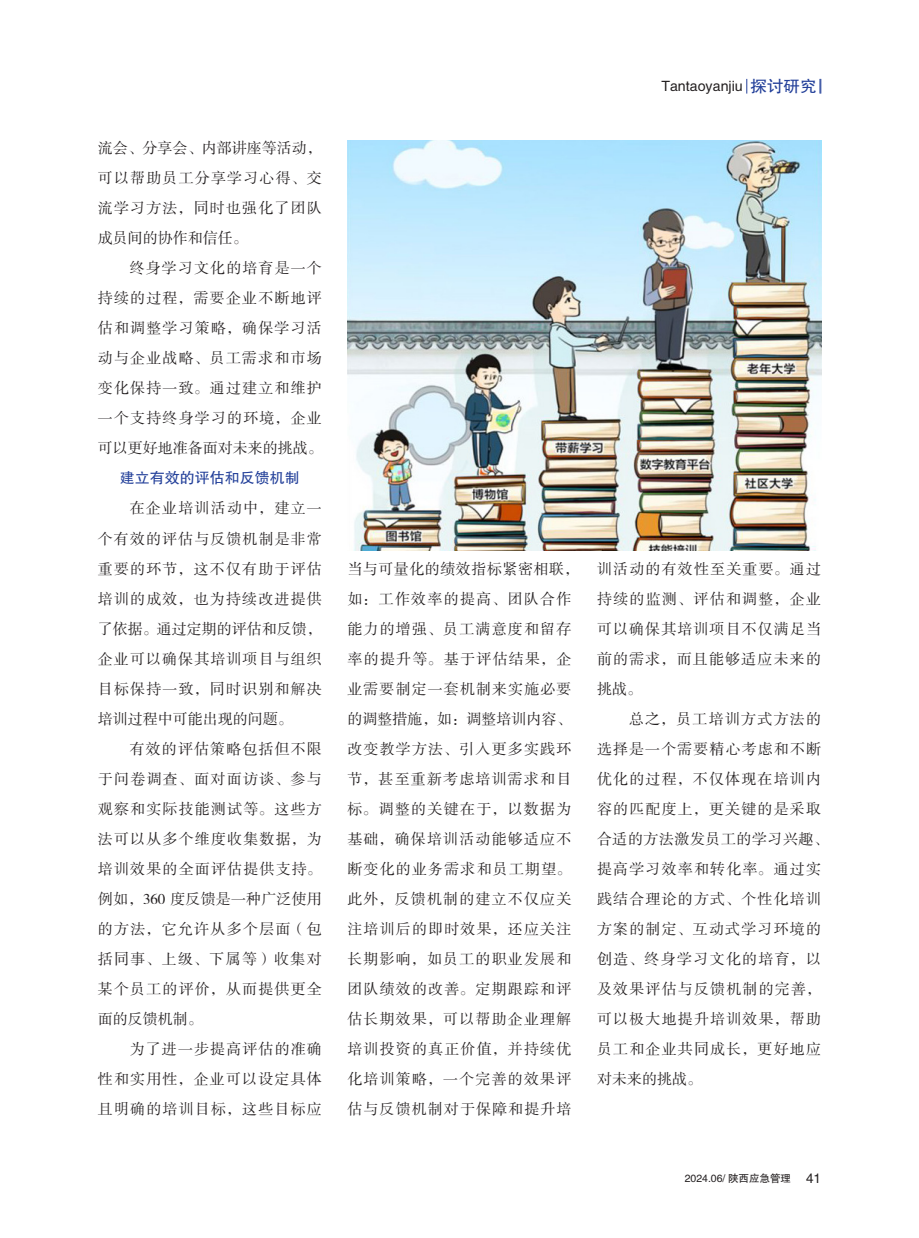
<style>
.page{position:relative;width:919px;height:1238px;background:#fff}
.page>*{position:absolute;margin:0;border:0;box-sizing:border-box;transform-origin:0 0}
.正文{font:15px/30px "FZSSK GBK1 0";letter-spacing:.075em;color:#231f20;text-align:justify}
.蓝色内文居中{font:15px "FZHTK GBK1 0";color:#223f99}
.t1{font:14.25px "FZHTK GBK1 0";color:#231f20}
.t2{font:10.5px "FZHTK GBK1 0";color:#231f20}
.s1{font-size:16.5px;color:#223f99}
.s2{font-size:13.5px}
</style>
<div class="page">
<svg style="left:746px;top:79px;width:1px;height:15px"></svg>
<svg style="left:819px;top:79px;width:2px;height:15px"></svg>
<img style="left:347px;top:140px;width:474px;height:410px">
<p class="正文" style="left:98px;top:134px;width:225px">流会、分享会、内部讲座等活动，可以帮助员工分享学习心得、交流学习方法，同时也强化了团队成员间的协作和信任。</p>
<p class="正文" style="left:98px;top:254px;width:227px;text-indent:32px">终身学习文化的培育是一个持续的过程，需要企业不断地评估和调整学习策略，确保学习活动与企业战略、员工需求和市场变化保持一致。通过建立和维护一个支持终身学习的环境，企业可以更好地准备面对未来的挑战。</p>
<p class="蓝色内文居中" style="left:120px;top:470px;width:181px">建立有效的评估和反馈机制</p>
<p class="正文" style="left:98px;top:494px;width:225px;text-indent:32px">在企业培训活动中，建立一个有效的评估与反馈机制是非常重要的环节，这不仅有助于评估培训的成效，也为持续改进提供了依据。通过定期的评估和反馈，企业可以确保其培训项目与组织目标保持一致，同时识别和解决培训过程中可能出现的问题。</p>
<p class="正文" style="left:98px;top:734px;width:225px;text-indent:32px">有效的评估策略包括但不限于问卷调查、面对面访谈、参与观察和实际技能测试等。这些方法可以从多个维度收集数据，为培训效果的全面评估提供支持。例如，360 度反馈是一种广泛使用的方法，它允许从多个层面（包括同事、上级、下属等）收集对某个员工的评价，从而提供更全面的反馈机制。</p>
<p class="正文" style="left:98px;top:1034px;width:225px;text-indent:32px">为了进一步提高评估的准确性和实用性，企业可以设定具体且明确的培训目标，这些目标应</p>
<p class="t1" style="left:661px;top:79px;width:157px">Tantaoyanjiu <span class="s1">探讨研究</span></p>
<p class="正文" style="left:347px;top:554px;width:233px;text-align:left">当与可量化的绩效指标紧密相联，如：工作效率的提高、团队合作能力的增强、员工满意度和留存率的提升等。基于评估结果，企业需要制定一套机制来实施必要的调整措施，如：调整培训内容、改变教学方法、引入更多实践环节，甚至重新考虑培训需求和目标。调整的关键在于，以数据为基础，确保培训活动能够适应不断变化的业务需求和员工期望。此外，反馈机制的建立不仅应关注培训后的即时效果，还应关注长期影响，如员工的职业发展和团队绩效的改善。定期跟踪和评估长期效果，可以帮助企业理解培训投资的真正价值，并持续优化培训策略，一个完善的效果评估与反馈机制对于保障和提升培</p>
<p class="正文" style="left:597px;top:554px;width:225px">训活动的有效性至关重要。通过持续的监测、评估和调整，企业可以确保其培训项目不仅满足当前的需求，而且能够适应未来的挑战。</p>
<p class="正文" style="left:597px;top:704px;width:233px;text-align:left;text-indent:32px">总之，员工培训方式方法的选择是一个需要精心考虑和不断优化的过程，不仅体现在培训内容的匹配度上，更关键的是采取合适的方法激发员工的学习兴趣、提高学习效率和转化率。通过实践结合理论的方式、个性化培训方案的制定、互动式学习环境的创造、终身学习文化的培育，以及效果评估与反馈机制的完善，可以极大地提升培训效果，帮助员工和企业共同成长，更好地应对未来的挑战。</p>
<p class="t2" style="left:684px;top:1172px;width:138px">2024.06/ 陕西应急管理 <span class="s2">41</span></p>
</div>
